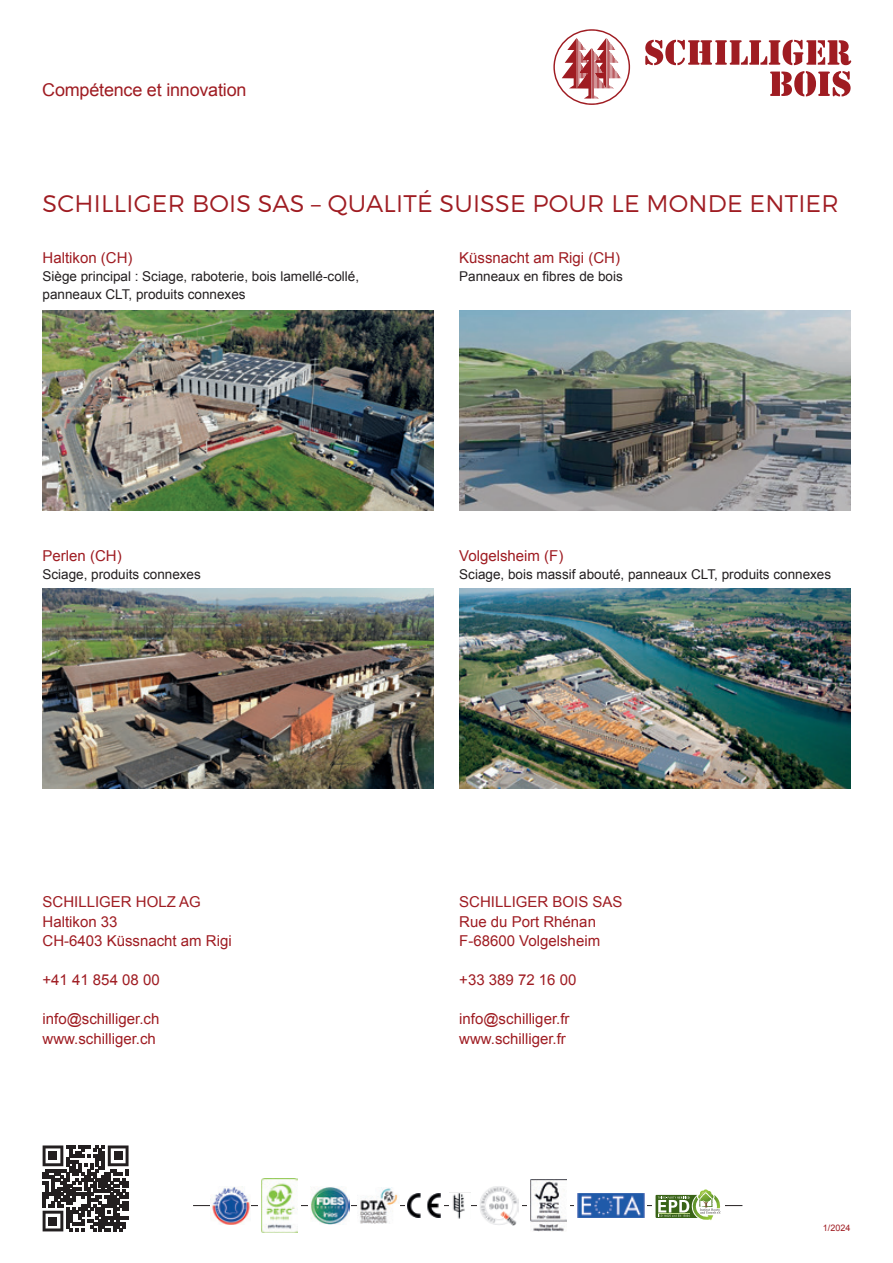
<style>
.page{position:relative;width:893px;height:1263px;background:#fff}
.page>*{position:absolute;margin:0;border:0;box-sizing:border-box;transform-origin:0 0}
.Titel_Inhalt_18_24{font:300 24px "Montserrat";letter-spacing:.01em;color:#9f1c22}
.Tabellentext_8_13_1_Tab{font:17.7px "Arial";letter-spacing:-.01em;color:#9f1c22}
.Text_Inhalt_10_13{font:15px "Arial";color:#9f1c22}
.Text_Inhalt_10_13-2{font:13.5px "Arial";color:#231f20}
.Text_Inhalt_10_14{font:9px "Arial";color:#9f1c22}
</style>
<div class="page">
<hr style="left:193px;top:1205px;width:549px;height:1px;background:#231f20">
<img style="left:43px;top:310px;width:391px;height:200px">
<img style="left:43px;top:589px;width:391px;height:200px">
<img style="left:459px;top:589px;width:391px;height:200px">
<svg style="left:43px;top:1145px;width:86px;height:86px"></svg>
<div style="left:49px;top:1151px;width:8px;height:9px;background:#231f20"></div>
<div style="left:114px;top:1151px;width:9px;height:9px;background:#231f20"></div>
<div style="left:49px;top:1216px;width:8px;height:9px;background:#231f20"></div>
<div style="left:652px;top:1189px;width:73px;height:33px;background:#fff"></div>
<svg style="left:656px;top:1189px;width:65px;height:31px"></svg>
<hr style="left:658px;top:1213px;width:31px;height:1px;background:#c0db88">
<div style="left:575px;top:1193px;width:72px;height:25px;background:#fff"></div>
<img style="left:577px;top:1193px;width:68px;height:25px">
<div style="left:527px;top:1179px;width:43px;height:53px;background:linear-gradient(to bottom,#fff,#fff)"></div>
<img style="left:531px;top:1179px;width:35px;height:53px">
<div style="left:405px;top:1194px;width:38px;height:23px;background:#fff"></div>
<img style="left:408px;top:1194px;width:33px;height:23px">
<div style="left:357px;top:1188px;width:43px;height:35px;background:#fff"></div>
<img style="left:357px;top:1188px;width:42px;height:35px">
<div style="left:477px;top:1186px;width:44px;height:39px;background:#fff"></div>
<img style="left:480px;top:1186px;width:38px;height:39px">
<img style="left:449px;top:1192px;width:22px;height:27px">
<svg style="left:309px;top:1199px;width:42px;height:15px"></svg>
<img style="left:311px;top:1186px;width:38px;height:39px">
<svg style="left:645px;top:40px;width:206px;height:25px"></svg>
<svg style="left:770px;top:71px;width:81px;height:25px"></svg>
<svg style="left:553px;top:29px;width:77px;height:76px"></svg>
<div style="left:258px;top:1179px;width:43px;height:53px;background:linear-gradient(to bottom,#fff,#fff)"></div>
<img style="left:262px;top:1179px;width:35px;height:53px">
<img style="left:459px;top:310px;width:391px;height:200px">
<img style="left:211px;top:1187px;width:40px;height:38px">
<p class="Tabellentext_8_13_1_Tab" style="left:42px;top:78px;width:206px">Compétence et innovation</p>
<p class="Titel_Inhalt_18_24" style="left:43px;top:188px;width:798px">SCHILLIGER BOIS SAS – QUALITÉ SUISSE POUR LE MONDE ENTIER</p>
<p class="Text_Inhalt_10_13" style="left:43px;top:248px;width:92px">Haltikon (CH)</p>
<p class="Text_Inhalt_10_13-2" style="left:43px;top:267px;width:318px">Siège principal : Sciage, raboterie, bois lamellé-collé,</p>
<p class="Text_Inhalt_10_13-2" style="left:43px;top:285px;width:205px">panneaux CLT, produits connexes</p>
<p class="Text_Inhalt_10_13" style="left:43px;top:546px;width:81px">Perlen (CH)</p>
<p class="Text_Inhalt_10_13-2" style="left:43px;top:565px;width:160px">Sciage, produits connexes</p>
<p class="Text_Inhalt_10_13" style="left:459px;top:248px;width:162px">Küssnacht am Rigi (CH)</p>
<p class="Text_Inhalt_10_13-2" style="left:459px;top:267px;width:165px">Panneaux en fibres de bois</p>
<p class="Text_Inhalt_10_13" style="left:459px;top:546px;width:106px">Volgelsheim (F)</p>
<p class="Text_Inhalt_10_13-2" style="left:459px;top:565px;width:373px">Sciage, bois massif abouté, panneaux CLT, produits connexes</p>
<p class="Text_Inhalt_10_13" style="left:43px;top:892px;width:160px">SCHILLIGER HOLZ AG</p>
<p class="Text_Inhalt_10_13" style="left:43px;top:912px;width:77px">Haltikon 33</p>
<p class="Text_Inhalt_10_13" style="left:43px;top:931px;width:191px">CH-6403 Küssnacht am Rigi</p>
<p class="Text_Inhalt_10_13" style="left:43px;top:970px;width:119px">+41 41 854 08 00</p>
<p class="Text_Inhalt_10_13" style="left:43px;top:1009px;width:118px">info@schilliger.ch</p>
<p class="Text_Inhalt_10_13" style="left:43px;top:1029px;width:115px">www.schilliger.ch</p>
<p class="Text_Inhalt_10_13" style="left:459px;top:892px;width:165px">SCHILLIGER BOIS SAS</p>
<p class="Text_Inhalt_10_13" style="left:459px;top:912px;width:138px">Rue du Port Rhénan</p>
<p class="Text_Inhalt_10_13" style="left:459px;top:931px;width:142px">F-68600 Volgelsheim</p>
<p class="Text_Inhalt_10_13" style="left:459px;top:970px;width:119px">+33 389 72 16 00</p>
<p class="Text_Inhalt_10_13" style="left:459px;top:1009px;width:112px">info@schilliger.fr</p>
<p class="Text_Inhalt_10_13" style="left:459px;top:1029px;width:108px">www.schilliger.fr</p>
<p class="Text_Inhalt_10_14" style="left:823px;top:1222px;width:29px">1/2024</p>
</div>
